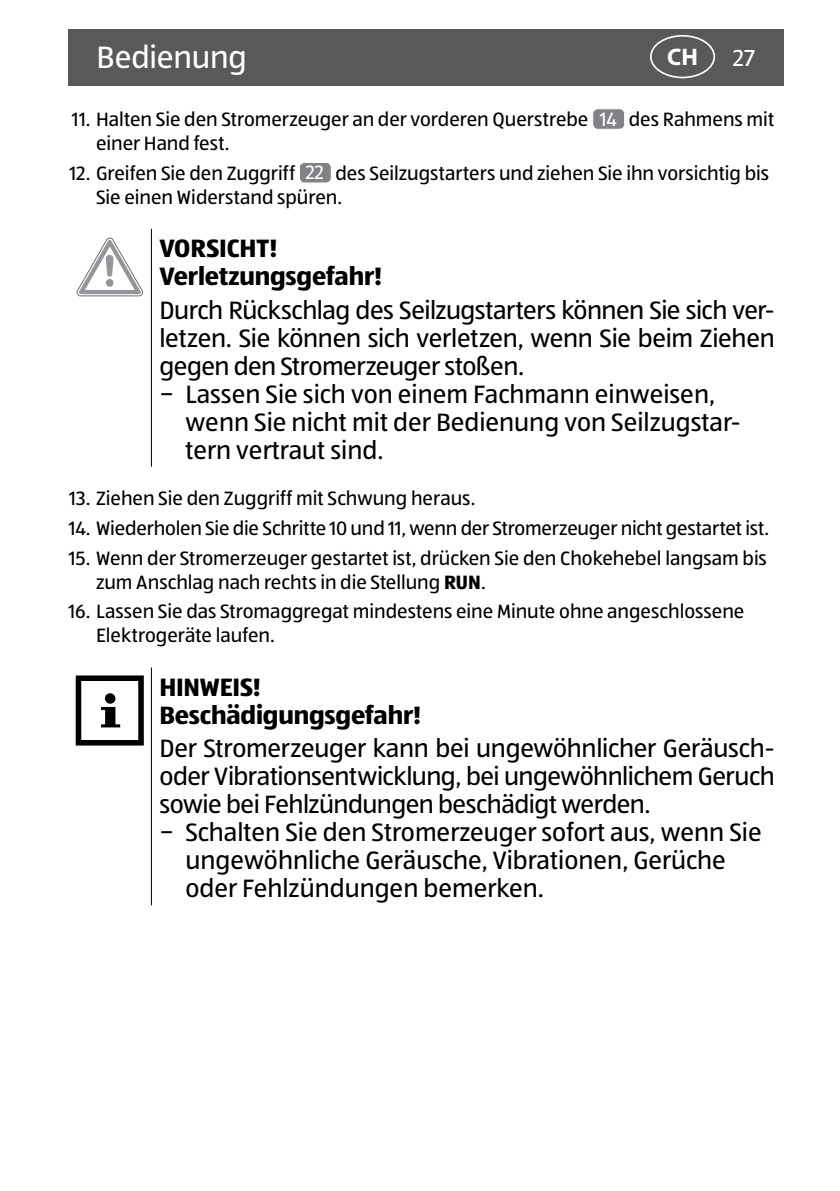
<style>
.page{position:relative;width:840px;height:1191px;background:#fff}
.page>*{position:absolute;margin:0;border:0;box-sizing:border-box;transform-origin:0 0}
.t1{font:32px "ALDISUEDOT";letter-spacing:-.005em;color:#fff}
.t2{font:26px/28px "ALDISUEDOT";letter-spacing:-.01em;color:#000}
.t3{font:700 26px/28px "ALDISUEDOT";letter-spacing:-.005em;color:#000}
.t4{font:700 24px "Myriad Pro";color:#fff}
.t5{font:24px "ALDISUEDOT";color:#fff}
.t6{font:20px/24px "ALDISUEDOT";color:#000}
.s1{color:#fff}
.s2{font-weight:700}
</style>
<div class="page">
<div style="left:68px;top:29px;width:714px;height:56px;background:#58595b"></div>
<div style="left:649px;top:35px;width:65px;height:43px;border:2px solid #fafdff;border-radius:50%"></div>
<div style="left:592px;top:109px;width:32px;height:20px;background:#808285;border-radius:5px"></div>
<div style="left:592px;top:108px;width:32px;height:22px;border:1px solid #fff;border-radius:5px"></div>
<div style="left:299px;top:162px;width:32px;height:21px;background:#808285;border-radius:5px"></div>
<div style="left:299px;top:162px;width:32px;height:21px;border:1px solid #fff;border-radius:5px"></div>
<hr style="left:151px;top:229px;width:1px;height:238px;background:#000">
<svg style="left:77px;top:238px;width:66px;height:58px"></svg>
<hr style="left:151px;top:667px;width:1px;height:238px;background:#000">
<div style="left:76px;top:675px;width:68px;height:70px;border:6px solid #000"></div>
<div style="left:105px;top:693px;width:10px;height:10px;background:#000;border-radius:50%"></div>
<svg style="left:101px;top:707px;width:19px;height:20px"></svg>
<h1 class="t1" style="left:96px;top:36px;width:152px">Bedienung</h1>
<p class="t4" style="left:666px;top:41px;width:32px">CH</p>
<p class="t5" style="left:732px;top:43px;width:23px">27</p>
<p class="t6" style="left:96px;top:107px;width:679px;text-indent:-24px">11. Halten Sie den Stromerzeuger an der vorderen Querstrebe <span class="s1">14</span> des Rahmens mit einer Hand fest.</p>
<p class="t6" style="left:96px;top:160px;width:674px;text-indent:-26px">12. Greifen Sie den Zuggriff <span class="s1">22</span> des Seilzugstarters und ziehen Sie ihn vorsichtig bis<br>Sie einen Widerstand spüren.</p>
<h2 class="t3" style="left:159px;top:233px;width:224px">VORSICHT!<br>Verletzungsgefahr!</h2>
<h2 class="t2" style="left:159px;top:295px;width:616px">Durch Rückschlag des Seilzugstarters können Sie sich ver&shy;letzen. Sie können sich verletzen, wenn Sie beim Ziehen gegen den Stromerzeuger stoßen.<br>− Lassen Sie sich von einem Fachmann einweisen,</h2>
<h2 class="t2" style="left:185px;top:407px;width:556px">wenn Sie nicht mit der Bedienung von Seilzugstar&shy;tern vertraut sind.</h2>
<p class="t6" style="left:69px;top:486px;width:407px">13. Ziehen Sie den Zuggriff mit Schwung heraus.</p>
<p class="t6" style="left:69px;top:516px;width:701px">14. Wiederholen Sie die Schritte 10 und 11, wenn der Stromerzeuger nicht gestartet ist.</p>
<p class="t6" style="left:96px;top:545px;width:672px;text-indent:-27px">15. Wenn der Stromerzeuger gestartet ist, drücken Sie den Chokehebel langsam bis zum Anschlag nach rechts in die Stellung <span class="s2">RUN</span>.</p>
<p class="t6" style="left:96px;top:599px;width:649px;text-indent:-27px">16. Lassen Sie das Stromaggregat mindestens eine Minute ohne angeschlossene<br>Elektrogeräte laufen.</p>
<h2 class="t3" style="left:159px;top:672px;width:263px">HINWEIS!<br>Beschädigungsgefahr!</h2>
<h2 class="t2" style="left:159px;top:733px;width:616px">Der Stromerzeuger kann bei ungewöhnlicher Geräusch-</h2>
<h2 class="t2" style="left:159px;top:761px;width:616px">oder Vibrationsentwicklung, bei ungewöhnlichem Geruch</h2>
<h2 class="t2" style="left:159px;top:789px;width:492px">sowie bei Fehlzündungen beschädigt werden.</h2>
<h2 class="t2" style="left:159px;top:817px;width:603px">− Schalten Sie den Stromerzeuger sofort aus, wenn Sie</h2>
<h2 class="t2" style="left:185px;top:845px;width:541px">ungewöhnliche Geräusche, Vibrationen, Gerüche</h2>
<h2 class="t2" style="left:185px;top:873px;width:360px">oder Fehlzündungen bemerken.</h2>
</div>
